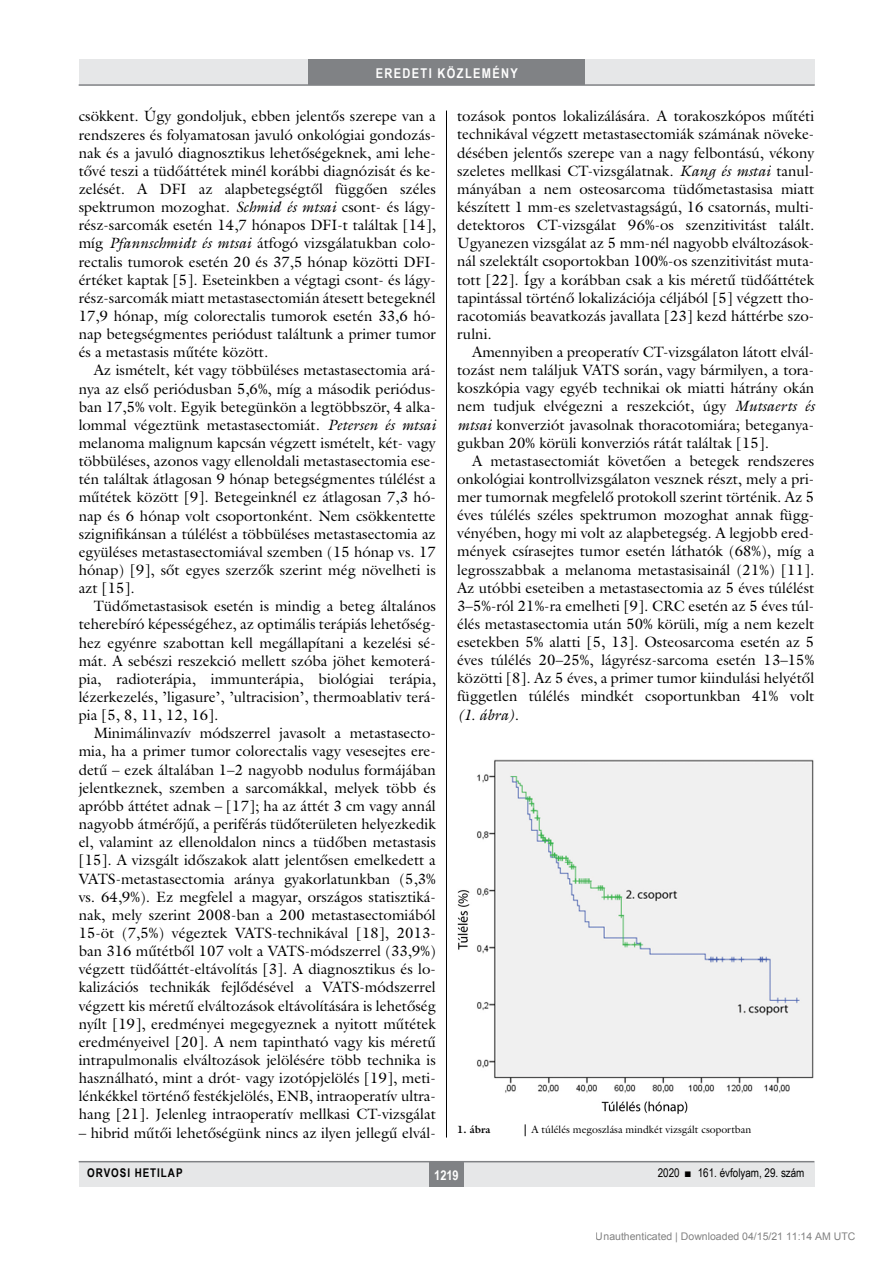
<style>
.page{position:relative;width:893px;height:1263px;background:#fff}
.page>*{position:absolute;margin:0;border:0;box-sizing:border-box;transform-origin:0 0}
.Body_Text{font:15px/18.1px "Galliard Reg";color:#000;text-align:justify}
.t1{font:700 13.5px "Arial Narrow";letter-spacing:.1em;color:#fff}
.t2{font:12px "Arial Narrow";color:#000}
.t3{font:700 12px "Arial Narrow";letter-spacing:.08em;color:#000}
.t4{font:10.5px "Arial";color:rgb(0 0 0/.5)}
.kepalairas2{font:10.5px "Galliard Reg";color:#000}
.kepalairas1{font:700 10.5px "Galliard Reg";color:#000}
.s1{font-style:italic}
</style>
<div class="page">
<div style="left:79px;top:1161px;width:735px;height:25px;background:#e6e7e8"></div>
<div style="left:429px;top:1161px;width:34px;height:25px;background:#808285"></div>
<hr style="left:79px;top:1161px;width:735px;height:1px;background:#808285">
<div style="left:79px;top:60px;width:735px;height:25px;background:#e6e7e8"></div>
<div style="left:308px;top:60px;width:277px;height:25px;background:#808285"></div>
<hr style="left:79px;top:84px;width:736px;height:2px;background:#808285">
<hr style="left:446px;top:111px;width:1px;height:1026px;background:#000">
<img style="left:458px;top:759px;width:356px;height:355px">
<svg style="left:525px;top:1124px;width:1px;height:12px"></svg>
<p class="t1" style="left:376px;top:63px;width:144px">EREDETI KÖZLEMÉNY</p>
<p class="Body_Text" style="left:79px;top:107px;width:359px;text-align:left">csökkent. Úgy gondoljuk, ebben jelentős szerepe van a rendszeres és folyamatosan javuló onkológiai gondozás&shy;nak és a javuló diagnosztikus lehetőségeknek, ami lehe&shy;tővé teszi a tüdőáttétek minél korábbi diagnózisát és ke&shy;zelését. A DFI az alapbetegségtől függően széles spektrumon mozoghat. <span class="s1">Schmid és mtsai</span> csont- és lágy&shy;rész-sarcomák esetén 14,7 hónapos DFI-t találtak [14], míg <span class="s1">Pfannschmidt és mtsai</span> átfogó vizsgálatukban colo&shy;rectalis tumorok esetén 20 és 37,5 hónap közötti DFI&shy;értéket kaptak [5]. Eseteinkben a végtagi csont- és lágy&shy;rész-sarcomák miatt metastasectomián átesett betegeknél 17,9 hónap, míg colorectalis tumorok esetén 33,6 hó&shy;nap betegségmentes periódust találtunk a primer tumor és a metastasis műtéte között.</p>
<p class="Body_Text" style="left:79px;top:361px;width:359px;text-indent:15px">Az ismételt, két vagy többüléses metastasectomia ará&shy;nya az első periódusban 5,6%, míg a második periódus&shy;ban 17,5% volt. Egyik betegünkön a legtöbbször, 4 alka&shy;lommal végeztünk metastasectomiát. <span class="s1">Petersen és mtsai </span>melanoma malignum kapcsán végzett ismételt, két- vagy többüléses, azonos vagy ellenoldali metastasectomia ese&shy;tén találtak átlagosan 9 hónap betegségmentes túlélést a műtétek között [9]. Betegeinknél ez átlagosan 7,3 hó&shy;nap és 6 hónap volt csoportonként. Nem csökkentette szignifikánsan a túlélést a többüléses metastasectomia az együléses metastasectomiával szemben (15 hónap vs. 17 hónap) [9], sőt egyes szerzők szerint még növelheti is azt [15].</p>
<p class="Body_Text" style="left:79px;top:597px;width:359px;text-indent:15px">Tüdőmetastasisok esetén is mindig a beteg általános teherebíró képességéhez, az optimális terápiás lehetőség&shy;hez egyénre szabottan kell megállapítani a kezelési sé&shy;mát. A sebészi reszekció mellett szóba jöhet kemoterá&shy;pia, radioterápia, immunterápia, biológiai terápia, lézerkezelés, ’ligasure’, ’ultracision’, thermoablativ terá&shy;pia [5, 8, 11, 12, 16].</p>
<p class="Body_Text" style="left:79px;top:724px;width:359px;text-indent:15px">Minimálinvazív módszerrel javasolt a metastasecto&shy;mia, ha a primer tumor colorectalis vagy vesesejtes ere&shy;detű – ezek általában 1–2 nagyobb nodulus formájában jelentkeznek, szemben a sarcomákkal, melyek több és apróbb áttétet adnak – [17]; ha az áttét 3 cm vagy annál nagyobb átmérőjű, a periférás tüdőterületen helyezkedik el, valamint az ellenoldalon nincs a tüdőben metastasis [15]. A vizsgált időszakok alatt jelentősen emelkedett a VATS-metastasectomia aránya gyakorlatunkban (5,3% vs. 64,9%). Ez megfelel a magyar, országos statisztiká&shy;nak, mely szerint 2008-ban a 200 metastasectomiából 15-öt (7,5%) végeztek VATS-technikával [18], 2013- ban 316 műtétből 107 volt a VATS-módszerrel (33,9%) végzett tüdőáttét-eltávolítás [3]. A diagnosztikus és lo&shy;kalizációs technikák fejlődésével a VATS-módszerrel végzett kis méretű elváltozások eltávolítására is lehetőség nyílt [19], eredményei megegyeznek a nyitott műtétek eredményeivel [20]. A nem tapintható vagy kis méretű intrapulmonalis elváltozások jelölésére több technika is használható, mint a drót- vagy izotópjelölés [19], meti&shy;lénkékkel történő festékjelölés, ENB, intraoperatív ultra&shy;hang [21]. Jelenleg intraoperatív mellkasi CT-vizsgálat</p>
<p class="Body_Text" style="left:79px;top:1123px;width:359px">– hibrid műtői lehetőségünk nincs az ilyen jellegű elvál-</p>
<p class="Body_Text" style="left:457px;top:107px;width:359px">tozások pontos lokalizálására. A torakoszkópos műtéti technikával végzett metastasectomiák számának növeke&shy;désében jelentős szerepe van a nagy felbontású, vékony szeletes mellkasi CT-vizsgálatnak. <span class="s1">Kang és mstai</span> tanul&shy;mányában a nem osteosarcoma tüdőmetastasisa miatt készített 1 mm-es szeletvastagságú, 16 csatornás, multi&shy;detektoros CT-vizsgálat 96%-os szenzitivitást talált.<br>Ugyanezen vizsgálat az 5 mm-nél nagyobb elváltozások&shy;nál szelektált csoportokban 100%-os szenzitivitást muta&shy;tott [22]. Így a korábban csak a kis méretű tüdőáttétek tapintással történő lokalizációja céljából [5] végzett tho&shy;racotomiás beavatkozás javallata [23] kezd háttérbe szo&shy;rulni.</p>
<p class="Body_Text" style="left:457px;top:343px;width:359px;text-align:left;text-indent:15px">Amennyiben a preoperatív CT-vizsgálaton látott elvál&shy;tozást nem találjuk VATS során, vagy bármilyen, a tora&shy;koszkópia vagy egyéb technikai ok miatti hátrány okán nem tudjuk elvégezni a reszekciót, úgy <span class="s1">Mutsaerts és mtsai</span> konverziót javasolnak thoracotomiára; beteganya&shy;gukban 20% körüli konverziós rátát találtak [15].</p>
<p class="Body_Text" style="left:457px;top:451px;width:359px;text-indent:15px">A metastasectomiát követően a betegek rendszeres onkológiai kontrollvizsgálaton vesznek részt, mely a pri&shy;mer tumornak megfelelő protokoll szerint történik. Az 5 éves túlélés széles spektrumon mozoghat annak függ&shy;vényében, hogy mi volt az alapbetegség. A legjobb ered&shy;mények csírasejtes tumor esetén láthatók (68%), míg a legrosszabbak a melanoma metastasisainál (21%) [11].<br>Az utóbbi eseteiben a metastasectomia az 5 éves túlélést 3–5%-ról 21%-ra emelheti [9]. CRC esetén az 5 éves túl&shy;élés metastasectomia után 50% körüli, míg a nem kezelt esetekben 5% alatti [5, 13]. Osteosarcoma esetén az 5 éves túlélés 20–25%, lágyrész-sarcoma esetén 13–15% közötti [8]. Az 5 éves, a primer tumor kiindulási helyétől független túlélés mindkét csoportunkban 41% volt <span class="s1">(1. ábra)</span>.</p>
<p class="kepalairas1" style="left:457px;top:1122px;width:35px">1. ábra</p>
<p class="kepalairas2" style="left:531px;top:1123px;width:221px">A túlélés megoszlása mindkét vizsgált csoportban</p>
<p class="t3" style="left:87px;top:1164px;width:97px">ORVOSI HETILAP</p>
<p class="t1" style="left:434px;top:1165px;width:26px">1219</p>
<p class="t2" style="left:658px;top:1164px;width:148px">2020 ■ 161. évfolyam, 29. szám</p>
<p class="t4" style="left:596px;top:1231px;width:261px">Unauthenticated | Downloaded 04/15/21 11:14 AM UTC</p>
</div>
